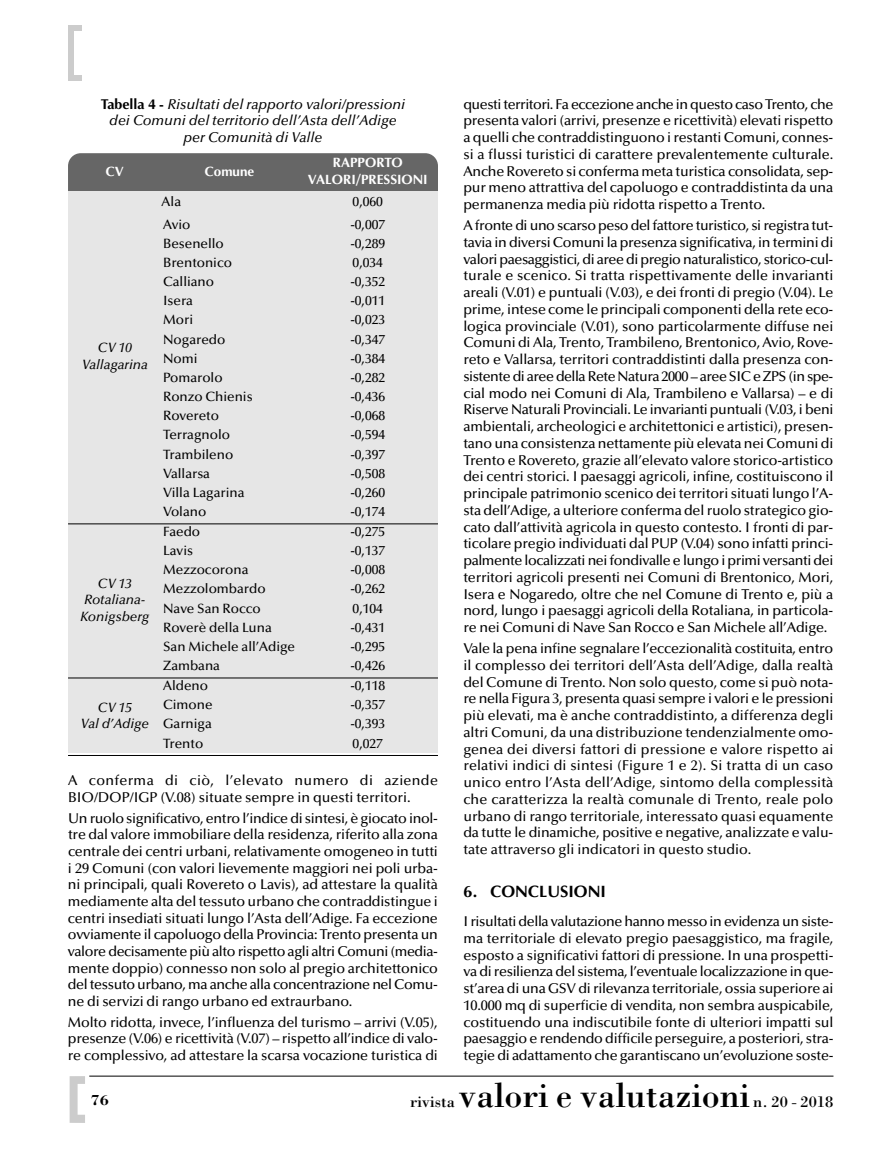
<style>
.page{position:relative;width:893px;height:1149px;background:#fff}
.page>*{position:absolute;margin:0;border:0;box-sizing:border-box;transform-origin:0 0}
.t1{font:36px "Bodoni";color:#000}
.t2{font:700 16.5px "Optima";color:#000}
.t3{font:700 15px "Bodoni";color:#000}
.t4{font:500 14.25px/16.8px "Optima";letter-spacing:-.01em;color:#000;text-align:justify}
.t5{font:italic 500 14.25px/16.5px "Optima";color:#000;text-align:center}
.t6{font:500 13.5px "Optima";color:#000}
.t7{font:italic 500 13.5px/16.5px "Optima";color:#000;text-align:center}
.t8{font:700 13.5px/16.5px "Optima";color:#fff;text-align:center}
.s1{font-weight:700;font-style:normal}
.s2{font-size:16.5px}
</style>
<div class="page">
<div style="left:68px;top:26px;width:6px;height:51px;background:#ccc"></div>
<div style="left:68px;top:75px;width:13px;height:6px;background:#ccc"></div>
<div style="left:68px;top:26px;width:13px;height:5px;background:#ccc"></div>
<svg style="left:70px;top:1076px;width:15px;height:46px"></svg>
<hr style="left:89px;top:1075px;width:744px;height:1px;background:#000">
<div style="left:68px;top:153px;width:370px;height:61px;background:#666;border-radius:13px"></div>
<div style="left:68px;top:191px;width:370px;height:561px;background:#e6e6e6"></div>
<hr style="left:68px;top:523px;width:370px;height:1px;background:#000">
<hr style="left:68px;top:677px;width:370px;height:1px;background:#000">
<hr style="left:68px;top:754px;width:370px;height:1px;background:#000">
<p class="t5" style="left:101px;top:96px;width:306px"><span class="s1">Tabella 4 -</span> Risultati del rapporto valori/pressioni dei Comuni del territorio dell’Asta dell’Adige per Comunità di Valle</p>
<p class="t8" style="left:106px;top:163px;width:20px">CV</p>
<p class="t8" style="left:205px;top:163px;width:51px">Comune</p>
<p class="t8" style="left:308px;top:154px;width:121px">RAPPORTO<br>VALORI/PRESSIONI</p>
<p class="t7" style="left:82px;top:340px;width:68px">CV 10<br>Vallagarina</p>
<p class="t7" style="left:80px;top:575px;width:71px">CV 13<br>Rotaliana-<br>Konigsberg</p>
<p class="t7" style="left:81px;top:699px;width:70px">CV 15<br>Val d’Adige</p>
<p class="t6" style="left:162px;top:194px;width:21px">Ala</p>
<p class="t6" style="left:353px;top:194px;width:32px">0,060</p>
<p class="t6" style="left:163px;top:216px;width:29px">Avio</p>
<p class="t6" style="left:350px;top:216px;width:36px">-0,007</p>
<p class="t6" style="left:163px;top:236px;width:62px">Besenello</p>
<p class="t6" style="left:350px;top:236px;width:36px">-0,289</p>
<p class="t6" style="left:163px;top:255px;width:70px">Brentonico</p>
<p class="t6" style="left:353px;top:255px;width:32px">0,034</p>
<p class="t6" style="left:163px;top:274px;width:52px">Calliano</p>
<p class="t6" style="left:350px;top:274px;width:36px">-0,352</p>
<p class="t6" style="left:163px;top:293px;width:31px">Isera</p>
<p class="t6" style="left:350px;top:293px;width:36px">-0,011</p>
<p class="t6" style="left:163px;top:312px;width:32px">Mori</p>
<p class="t6" style="left:350px;top:312px;width:36px">-0,023</p>
<p class="t6" style="left:163px;top:331px;width:64px">Nogaredo</p>
<p class="t6" style="left:350px;top:331px;width:36px">-0,347</p>
<p class="t6" style="left:163px;top:350px;width:36px">Nomi</p>
<p class="t6" style="left:350px;top:350px;width:36px">-0,384</p>
<p class="t6" style="left:163px;top:369px;width:61px">Pomarolo</p>
<p class="t6" style="left:350px;top:369px;width:36px">-0,282</p>
<p class="t6" style="left:163px;top:389px;width:91px">Ronzo Chienis</p>
<p class="t6" style="left:350px;top:389px;width:36px">-0,436</p>
<p class="t6" style="left:163px;top:408px;width:57px">Rovereto</p>
<p class="t6" style="left:350px;top:408px;width:36px">-0,068</p>
<p class="t6" style="left:163px;top:427px;width:68px">Terragnolo</p>
<p class="t6" style="left:350px;top:427px;width:36px">-0,594</p>
<p class="t6" style="left:163px;top:446px;width:72px">Trambileno</p>
<p class="t6" style="left:350px;top:446px;width:36px">-0,397</p>
<p class="t6" style="left:163px;top:465px;width:48px">Vallarsa</p>
<p class="t6" style="left:350px;top:465px;width:36px">-0,508</p>
<p class="t6" style="left:163px;top:484px;width:83px">Villa Lagarina</p>
<p class="t6" style="left:350px;top:484px;width:36px">-0,260</p>
<p class="t6" style="left:163px;top:503px;width:45px">Volano</p>
<p class="t6" style="left:350px;top:503px;width:36px">-0,174</p>
<p class="t6" style="left:163px;top:523px;width:39px">Faedo</p>
<p class="t6" style="left:350px;top:523px;width:36px">-0,275</p>
<p class="t6" style="left:163px;top:543px;width:31px">Lavis</p>
<p class="t6" style="left:350px;top:543px;width:36px">-0,137</p>
<p class="t6" style="left:163px;top:562px;width:87px">Mezzocorona</p>
<p class="t6" style="left:350px;top:562px;width:36px">-0,008</p>
<p class="t6" style="left:163px;top:581px;width:104px">Mezzolombardo</p>
<p class="t6" style="left:350px;top:581px;width:36px">-0,262</p>
<p class="t6" style="left:163px;top:600px;width:99px">Nave San Rocco</p>
<p class="t6" style="left:353px;top:600px;width:32px">0,104</p>
<p class="t6" style="left:163px;top:619px;width:110px">Roverè della Luna</p>
<p class="t6" style="left:350px;top:619px;width:36px">-0,431</p>
<p class="t6" style="left:163px;top:638px;width:134px">San Michele all’Adige</p>
<p class="t6" style="left:350px;top:638px;width:36px">-0,295</p>
<p class="t6" style="left:163px;top:657px;width:58px">Zambana</p>
<p class="t6" style="left:350px;top:657px;width:36px">-0,426</p>
<p class="t6" style="left:163px;top:677px;width:47px">Aldeno</p>
<p class="t6" style="left:350px;top:677px;width:36px">-0,118</p>
<p class="t6" style="left:163px;top:697px;width:51px">Cimone</p>
<p class="t6" style="left:350px;top:697px;width:36px">-0,357</p>
<p class="t6" style="left:163px;top:716px;width:50px">Garniga</p>
<p class="t6" style="left:350px;top:716px;width:36px">-0,393</p>
<p class="t6" style="left:163px;top:735px;width:42px">Trento</p>
<p class="t6" style="left:353px;top:735px;width:32px">0,027</p>
<p class="t4" style="left:68px;top:772px;width:371px">A conferma di ciò, l’elevato numero di aziende<br>BIO/DOP/IGP (V.08) situate sempre in questi territori.</p>
<p class="t4" style="left:68px;top:809px;width:372px">Un ruolo significativo, entro l’indice di sintesi, è giocato inol&shy;tre dal valore immobiliare della residenza, riferito alla zona centrale dei centri urbani, relativamente omogeneo in tutti i 29 Comuni (con valori lievemente maggiori nei poli urba&shy;ni principali, quali Rovereto o Lavis), ad attestare la qualità mediamente alta del tessuto urbano che contraddistingue i centri insediati situati lungo l’Asta dell’Adige. Fa eccezione ovviamente il capoluogo della Provincia: Trento presenta un valore decisamente più alto rispetto agli altri Comuni (media&shy;mente doppio) connesso non solo al pregio architettonico del tessuto urbano, ma anche alla concentrazione nel Comu&shy;ne di servizi di rango urbano ed extraurbano.</p>
<p class="t4" style="left:68px;top:1013px;width:371px">Molto ridotta, invece, l’influenza del turismo – arrivi (V.05), presenze (V.06) e ricettività (V.07) – rispetto all’indice di valo&shy;re complessivo, ad attestare la scarsa vocazione turistica di</p>
<p class="t4" style="left:463px;top:96px;width:371px">questi territori. Fa eccezione anche in questo caso Trento, che presenta valori (arrivi, presenze e ricettività) elevati rispetto a quelli che contraddistinguono i restanti Comuni, connes&shy;si a flussi turistici di carattere prevalentemente culturale.<br>Anche Rovereto si conferma meta turistica consolidata, sep&shy;pur meno attrattiva del capoluogo e contraddistinta da una permanenza media più ridotta rispetto a Trento.</p>
<p class="t4" style="left:463px;top:217px;width:371px">A fronte di uno scarso peso del fattore turistico, si registra tut&shy;tavia in diversi Comuni la presenza significativa, in termini di valori paesaggistici, di aree di pregio naturalistico, storico-cul&shy;turale e scenico. Si tratta rispettivamente delle invarianti areali (V.01) e puntuali (V.03), e dei fronti di pregio (V.04). Le prime, intese come le principali componenti della rete eco&shy;logica provinciale (V.01), sono particolarmente diffuse nei Comuni di Ala, Trento, Trambileno, Brentonico, Avio, Rove&shy;reto e Vallarsa, territori contraddistinti dalla presenza con&shy;sistente di aree della Rete Natura 2000 – aree SIC e ZPS (in spe&shy;cial modo nei Comuni di Ala, Trambileno e Vallarsa) – e di Riserve Naturali Provinciali. Le invarianti puntuali (V.03, i beni ambientali, archeologici e architettonici e artistici), presen&shy;tano una consistenza nettamente più elevata nei Comuni di Trento e Rovereto, grazie all’elevato valore storico-artistico dei centri storici. I paesaggi agricoli, infine, costituiscono il principale patrimonio scenico dei territori situati lungo l’A&shy;sta dell’Adige, a ulteriore conferma del ruolo strategico gio&shy;cato dall’attività agricola in questo contesto. I fronti di par&shy;ticolare pregio individuati dal PUP (V.04) sono infatti princi&shy;palmente localizzati nei fondivalle e lungo i primi versanti dei territori agricoli presenti nei Comuni di Brentonico, Mori, Isera e Nogaredo, oltre che nel Comune di Trento e, più a nord, lungo i paesaggi agricoli della Rotaliana, in particola&shy;re nei Comuni di Nave San Rocco e San Michele all’Adige.</p>
<p class="t4" style="left:463px;top:640px;width:371px">Vale la pena infine segnalare l’eccezionalità costituita, entro il complesso dei territori dell’Asta dell’Adige, dalla realtà del Comune di Trento. Non solo questo, come si può nota&shy;re nella Figura 3, presenta quasi sempre i valori e le pressioni più elevati, ma è anche contraddistinto, a differenza degli altri Comuni, da una distribuzione tendenzialmente omo&shy;genea dei diversi fattori di pressione e valore rispetto ai relativi indici di sintesi (Figure 1 e 2). Si tratta di un caso unico entro l’Asta dell’Adige, sintomo della complessità che caratterizza la realtà comunale di Trento, reale polo urbano di rango territoriale, interessato quasi equamente da tutte le dinamiche, positive e negative, analizzate e valu&shy;tate attraverso gli indicatori in questo studio.</p>
<p class="t2" style="left:463px;top:880px;width:144px">6. CONCLUSIONI</p>
<p class="t4" style="left:463px;top:912px;width:371px">I risultati della valutazione hanno messo in evidenza un siste&shy;ma territoriale di elevato pregio paesaggistico, ma fragile, esposto a significativi fattori di pressione. In una prospetti&shy;va di resilienza del sistema, l’eventuale localizzazione in que&shy;st’area di una GSV di rilevanza territoriale, ossia superiore ai 10.000 mq di superficie di vendita, non sembra auspicabile, costituendo una indiscutibile fonte di ulteriori impatti sul paesaggio e rendendo difficile perseguire, a posteriori, stra&shy;tegie di adattamento che garantiscano un’evoluzione soste-</p>
<p class="t3" style="left:91px;top:1090px;width:20px">76</p>
<h1 class="t1" style="left:410px;top:1072px;width:425px"><span class="s2">rivista</span> valori e valutazioni <span class="s2">n. 20 - 2018</span></h1>
</div>
